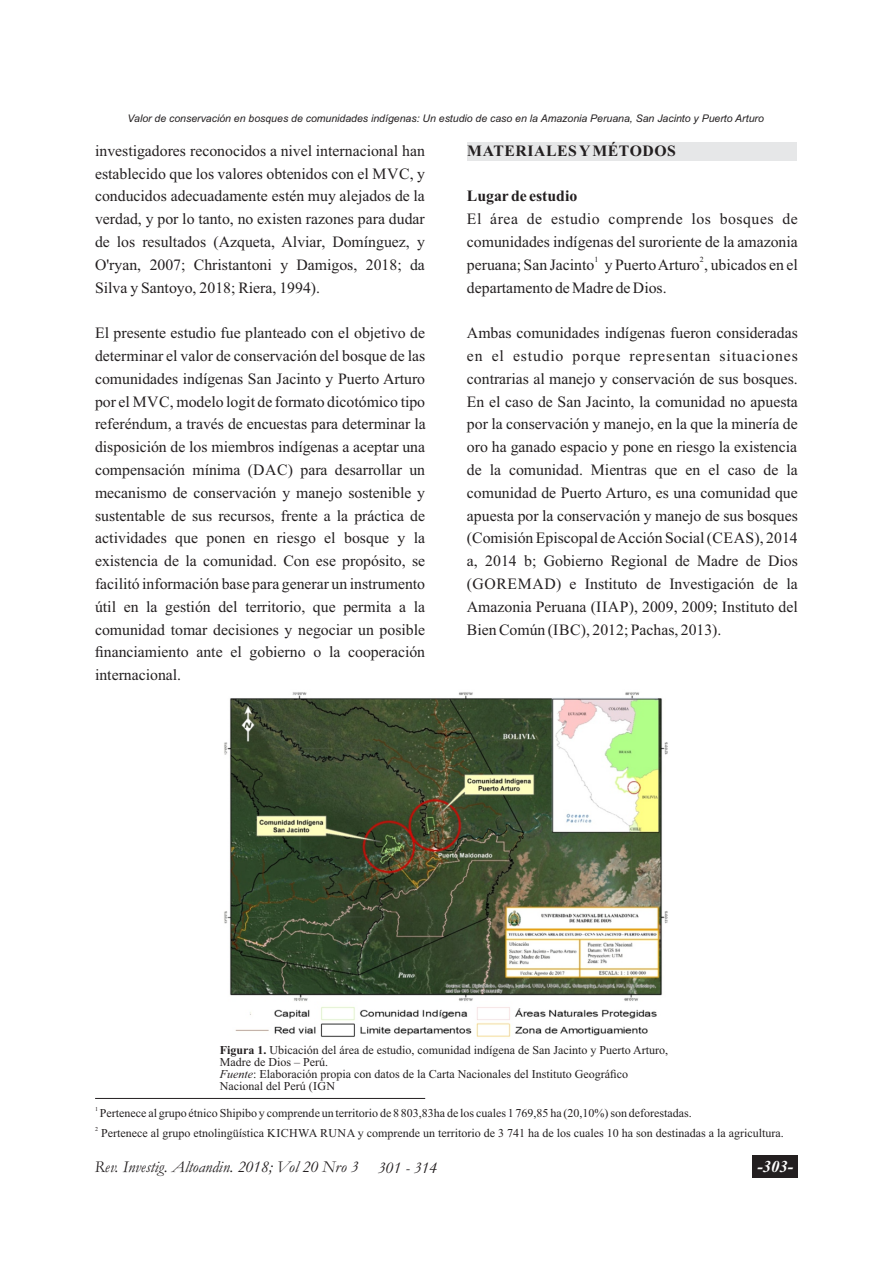
<style>
.page{position:relative;width:893px;height:1263px;background:#fff}
.page>*{position:absolute;margin:0;border:0;box-sizing:border-box;transform-origin:0 0}
.t1{font:italic 16.65px "Garamond";color:#231f20}
.t2{font:italic 700 16.65px "Times New Roman";color:#fff}
.t3{font:15.75px/22.8px "Times New Roman";color:#231f20;text-align:justify}
.t4{font:700 15.75px "Times New Roman";letter-spacing:.025em;color:#231f20}
.t5{font:700 15.75px "Times New Roman";color:#231f20}
.t6{font:12px/12px "Times New Roman";color:#231f20}
.t7{font:italic 10.5px "Arial";color:#231f20}
.t8{font:7.8px "Times New Roman";color:#231f20}
.t9{font:6px "Times New Roman";color:#231f20}
.s1{font-weight:700}
.s2{font-style:italic}
</style>
<div class="page">
<div style="left:467px;top:142px;width:330px;height:18px;background:#e6e7e8"></div>
<div style="left:753px;top:1155px;width:45px;height:23px;background:#231f20"></div>
<img style="left:224px;top:692px;width:444px;height:345px">
<hr style="left:95px;top:1098px;width:330px;height:1px;background:#231f20">
<p class="t7" style="left:128px;top:114px;width:638px">Valor de conservación en bosques de comunidades indígenas: Un estudio de caso en la Amazonia Peruana, San Jacinto y Puerto Arturo</p>
<p class="t3" style="left:95px;top:141px;width:331px">investigadores reconocidos a nivel internacional han establecido que los valores obtenidos con el MVC, y conducidos adecuadamente estén muy alejados de la verdad, y por lo tanto, no existen razones para dudar de los resultados (Azqueta, Alviar, Domínguez, y O'ryan, 2007; Christantoni y Damigos, 2018; da Silva y Santoyo, 2018; Riera, 1994).</p>
<p class="t3" style="left:95px;top:323px;width:332px">El presente estudio fue planteado con el objetivo de determinar el valor de conservación del bosque de las comunidades indígenas San Jacinto y Puerto Arturo por el MVC, modelo logit de formato dicotómico tipo referéndum, a través de encuestas para determinar la disposición de los miembros indígenas a aceptar una compensación mínima (DAC) para desarrollar un mecanismo de conservación y manejo sostenible y sustentable de sus recursos, frente a la práctica de actividades que ponen en riesgo el bosque y la existencia de la comunidad. Con ese propósito, se facilitó información base para generar un instrumento útil en la gestión del territorio, que permita a la comunidad tomar decisiones y negociar un posible financiamiento ante el gobierno o la cooperación internacional.</p>
<p class="t4" style="left:467px;top:145px;width:210px">MATERIALES Y MÉTODOS</p>
<p class="t5" style="left:467px;top:191px;width:112px">Lugar de estudio</p>
<p class="t3" style="left:467px;top:209px;width:332px">El área de estudio comprende los bosques de comunidades indígenas del suroriente de la amazonia</p>
<p class="t8" style="left:594px;top:257px;width:5px">1</p>
<p class="t8" style="left:700px;top:257px;width:5px">2</p>
<p class="t3" style="left:467px;top:255px;width:332px">peruana; San Jacinto y Puerto Arturo , ubicados en el departamento de Madre de Dios.</p>
<p class="t3" style="left:467px;top:323px;width:332px">Ambas comunidades indígenas fueron consideradas en el estudio porque representan situaciones contrarias al manejo y conservación de sus bosques.<br>En el caso de San Jacinto, la comunidad no apuesta por la conservación y manejo, en la que la minería de oro ha ganado espacio y pone en riesgo la existencia de la comunidad. Mientras que en el caso de la comunidad de Puerto Arturo, es una comunidad que apuesta por la conservación y manejo de sus bosques (Comisión Episcopal de Acción Social (CEAS), 2014 a, 2014 b; Gobierno Regional de Madre de Dios (GOREMAD) e Instituto de Investigación de la Amazonia Peruana (IIAP), 2009, 2009; Instituto del Bien Común (IBC), 2012; Pachas, 2013).</p>
<p class="t6" style="left:220px;top:1045px;width:450px"><span class="s1">Figura 1.</span> Ubicación del área de estudio, comunidad indígena de San Jacinto y Puerto Arturo, Madre de Dios – Perú.<br><span class="s2">Fuente</span>: Elaboración propia con datos de la Carta Nacionales del Instituto Geográfico Nacional del Perú (IGN</p>
<p class="t9" style="left:95px;top:1107px;width:4px">1</p>
<p class="t6" style="left:100px;top:1108px;width:593px">Pertenece al grupo étnico Shipibo y comprende un territorio de 8 803,83ha de los cuales 1 769,85 ha (20,10%) son deforestadas.</p>
<p class="t9" style="left:95px;top:1127px;width:5px">2</p>
<p class="t6" style="left:101px;top:1128px;width:684px">Pertenece al grupo etnolingüística KICHWA RUNA y comprende un territorio de 3 741 ha de los cuales 10 ha son destinadas a la agricultura.</p>
<p class="t1" style="left:95px;top:1161px;width:344px">Rev. Investig. Altoandin. 2018; Vol 20 Nro 3 301 - 314</p>
<p class="t2" style="left:757px;top:1160px;width:37px">-303-</p>
</div>
